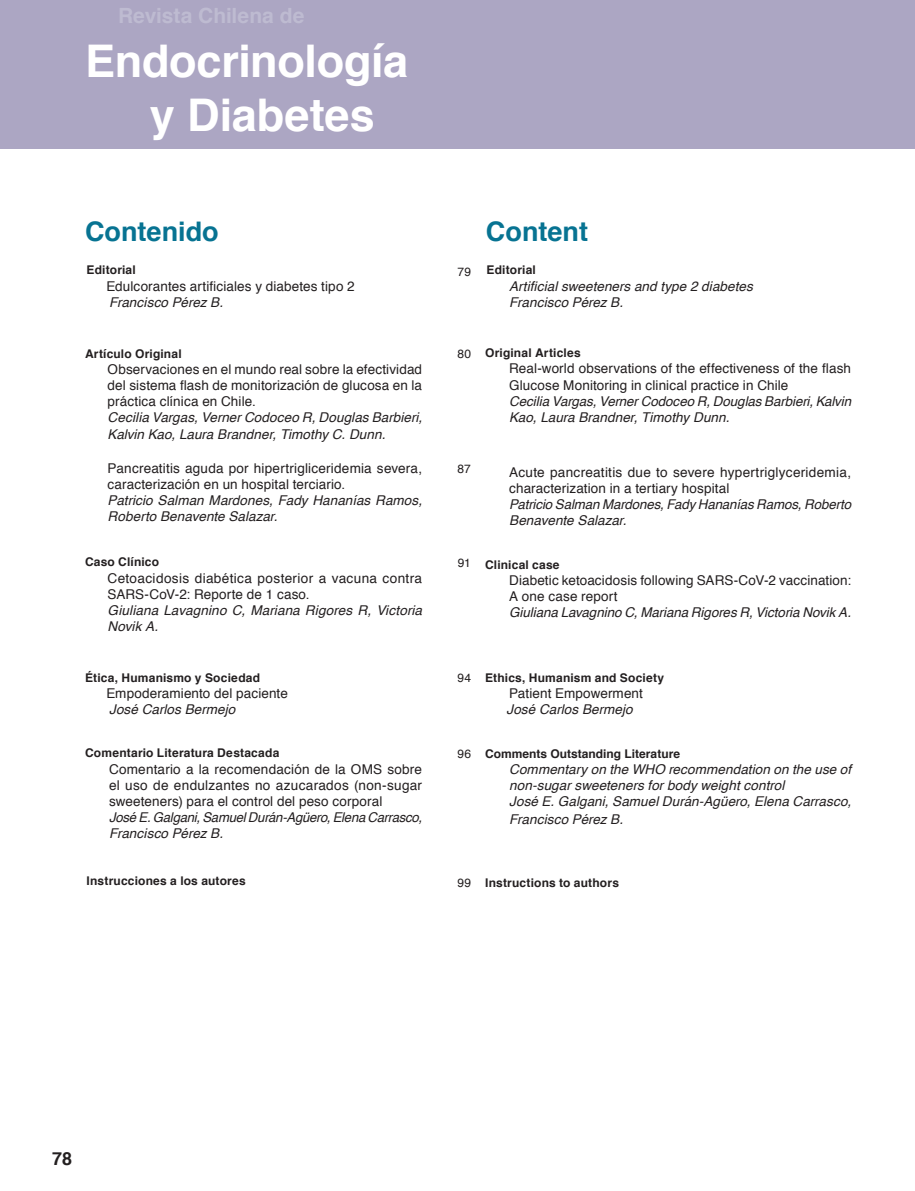
<style>
.page{position:relative;width:915px;height:1191px;background:#fff}
.page>*{position:absolute;margin:0;border:0;box-sizing:border-box;transform-origin:0 0}
.Texto{font:700 45px "Helvetica";letter-spacing:-.005em;color:#fff}
.Título{font:700 27px "Helvetica";color:#077392}
.Texto-2{font:700 21px "Helvetica";letter-spacing:-.005em;color:#bebbd1}
.t1{font:700 18px "Helvetica";color:#231f20}
.Texto-3{font:13.5px/16.2px "Helvetica";letter-spacing:.01em;color:#231f20}
.Texto-4{font:italic 13.5px/16.2px "Helvetica";letter-spacing:.005em;color:#231f20}
.Texto-5{font:italic 13.5px/16.2px "Helvetica";letter-spacing:-.02em;color:#231f20}
.Texto-6{font:700 12px "Helvetica";letter-spacing:.015em;color:#231f20}
.Sub_titulos{font:700 12px "Helvetica";letter-spacing:.015em;color:#231f20}
.Texto-7{font:12px "Helvetica";letter-spacing:.015em;color:#231f20}
</style>
<div class="page">
<div style="left:0;top:0;width:914px;height:148px;background:#aca6c3"></div>
<p class="Texto-2" style="left:118px;top:-2px;width:188px">Revista Chilena de</p>
<p class="Texto" style="left:85px;top:25px;width:324px">Endocrinología</p>
<p class="Texto" style="left:150px;top:79px;width:226px">y Diabetes</p>
<p class="Título" style="left:85px;top:209px;width:135px">Contenido</p>
<p class="Título" style="left:486px;top:209px;width:103px">Content</p>
<p class="Sub_titulos" style="left:87px;top:260px;width:51px">Editorial</p>
<p class="Texto-3" style="left:106px;top:278px;width:250px">Edulcorantes artificiales y diabetes tipo 2</p>
<p class="Texto-4" style="left:109px;top:294px;width:115px">Francisco Pérez B.</p>
<p class="Texto-6" style="left:85px;top:344px;width:98px">Artículo Original</p>
<p class="Texto-3" style="left:108px;top:361px;width:316px;text-align:justify">Observaciones en el mundo real sobre la efectividad del sistema flash de monitorización de glucosa en la práctica clínica en Chile.</p>
<p class="Texto-4" style="left:108px;top:410px;width:316px">Cecilia Vargas, Verner Codoceo R, Douglas Barbieri,<br>Kalvin Kao, Laura Brandner, Timothy C. Dunn.</p>
<p class="Texto-3" style="left:108px;top:460px;width:316px">Pancreatitis aguda por hipertrigliceridemia severa, caracterización en un hospital terciario.</p>
<p class="Texto-4" style="left:108px;top:492px;width:316px">Patricio Salman Mardones, Fady Hananías Ramos,<br>Roberto Benavente Salazar.</p>
<p class="Texto-6" style="left:85px;top:552px;width:75px">Caso Clínico</p>
<p class="Texto-3" style="left:108px;top:570px;width:316px">Cetoacidosis diabética posterior a vacuna contra<br>SARS-CoV-2: Reporte de 1 caso.</p>
<p class="Texto-4" style="left:108px;top:602px;width:316px">Giuliana Lavagnino C, Mariana Rigores R, Victoria<br>Novik A.</p>
<p class="Sub_titulos" style="left:85px;top:668px;width:176px">Ética, Humanismo y Sociedad</p>
<p class="Texto-3" style="left:106px;top:685px;width:183px">Empoderamiento del paciente</p>
<p class="Texto-4" style="left:109px;top:701px;width:128px">José Carlos Bermejo</p>
<p class="Texto-6" style="left:85px;top:743px;width:196px">Comentario Literatura Destacada</p>
<p class="Texto-3" style="left:109px;top:761px;width:314px;text-align:justify">Comentario a la recomendación de la OMS sobre el uso de endulzantes no azucarados (non-sugar sweeteners) para el control del peso corporal</p>
<p class="Texto-5" style="left:109px;top:809px;width:314px">José E. Galgani, Samuel Durán-Agüero, Elena Carrasco,<br>Francisco Pérez B.</p>
<p class="Sub_titulos" style="left:87px;top:871px;width:161px">Instrucciones a los autores</p>
<p class="Texto-7" style="left:457px;top:262px;width:15px">79</p>
<p class="Sub_titulos" style="left:486px;top:260px;width:51px">Editorial</p>
<p class="Texto-4" style="left:509px;top:278px;width:245px">Artificial sweeteners and type 2 diabetes</p>
<p class="Texto-4" style="left:509px;top:294px;width:115px">Francisco Pérez B.</p>
<p class="Texto-7" style="left:457px;top:344px;width:15px">80</p>
<p class="Texto-6" style="left:485px;top:343px;width:97px">Original Articles</p>
<p class="Texto-3" style="left:509px;top:361px;width:343px">Real-world observations of the effectiveness of the flash<br>Glucose Monitoring in clinical practice in Chile</p>
<p class="Texto-4" style="left:509px;top:393px;width:343px">Cecilia Vargas, Verner Codoceo R, Douglas Barbieri, Kalvin<br>Kao, Laura Brandner, Timothy Dunn.</p>
<p class="Texto-7" style="left:457px;top:459px;width:15px">87</p>
<p class="Texto-7" style="left:457px;top:553px;width:15px">91</p>
<p class="Texto-3" style="left:509px;top:464px;width:343px">Acute pancreatitis due to severe hypertriglyceridemia, characterization in a tertiary hospital</p>
<p class="Texto-4" style="left:509px;top:496px;width:343px">Patricio Salman Mardones, Fady Hananías Ramos, Roberto<br>Benavente Salazar.</p>
<p class="Texto-6" style="left:485px;top:554px;width:76px">Clinical case</p>
<p class="Texto-3" style="left:509px;top:572px;width:343px">Diabetic ketoacidosis following SARS-CoV-2 vaccination:<br>A one case report</p>
<p class="Texto-4" style="left:509px;top:604px;width:343px">Giuliana Lavagnino C, Mariana Rigores R, Victoria Novik A.</p>
<p class="Texto-7" style="left:457px;top:668px;width:15px">94</p>
<p class="Texto-7" style="left:457px;top:744px;width:15px">96</p>
<p class="Texto-6" style="left:485px;top:668px;width:180px">Ethics, Humanism and Society</p>
<p class="Texto-3" style="left:509px;top:685px;width:135px">Patient Empowerment</p>
<p class="Texto-4" style="left:506px;top:702px;width:128px">José Carlos Bermejo</p>
<p class="Texto-6" style="left:485px;top:743px;width:196px">Comments Outstanding Literature</p>
<p class="Texto-4" style="left:509px;top:761px;width:343px">Commentary on the WHO recommendation on the use of non-sugar sweeteners for body weight control</p>
<p class="Texto-4" style="left:509px;top:792px;width:343px;line-height:18px">José E. Galgani, Samuel Durán-Agüero, Elena Carrasco,<br>Francisco Pérez B.</p>
<p class="Texto-7" style="left:457px;top:873px;width:15px">99</p>
<p class="Texto-6" style="left:485px;top:873px;width:135px">Instructions to authors</p>
<h3 class="t1" style="left:52px;top:1144px;width:22px">78</h3>
</div>
